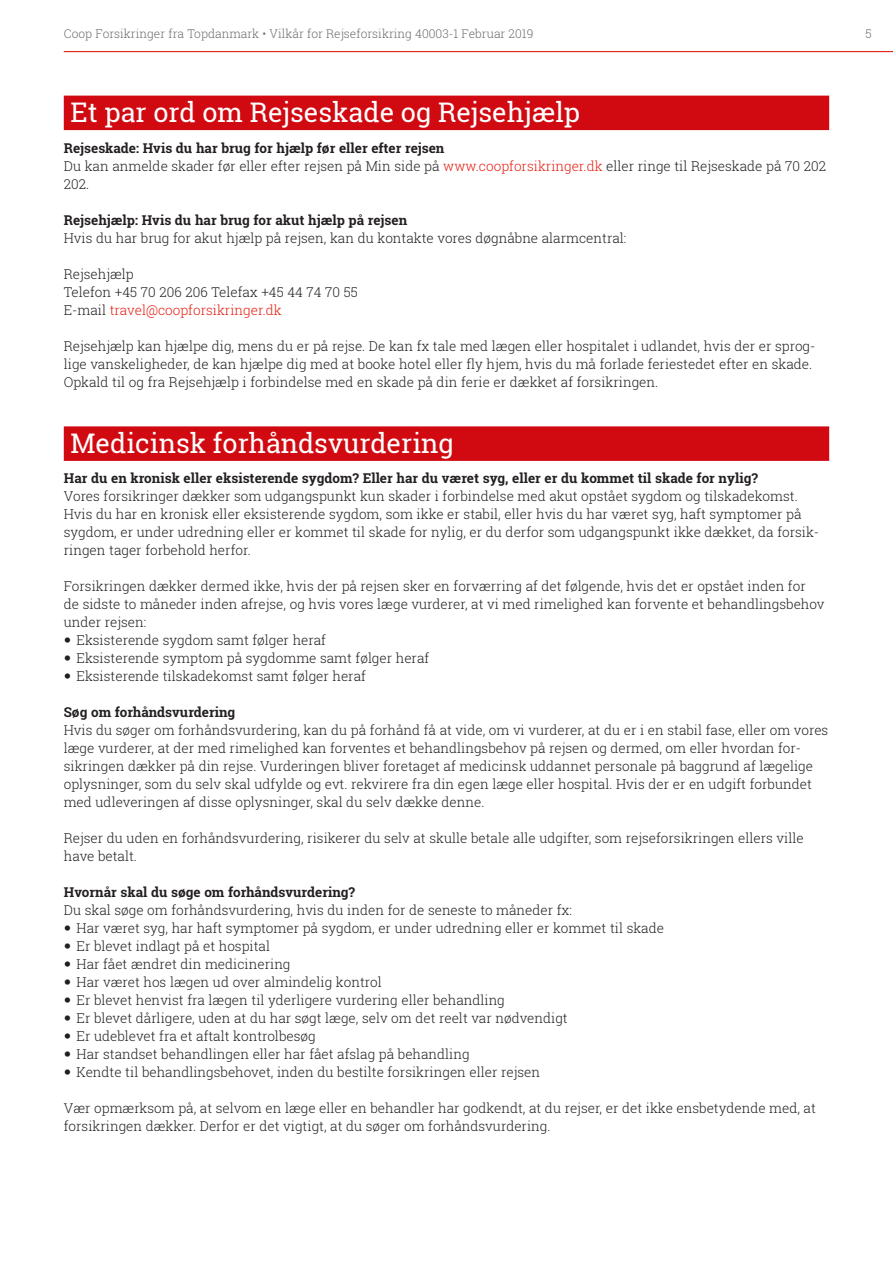
<style>
.page{position:relative;width:893px;height:1263px;background:#fff}
.page>*{position:absolute;margin:0;border:0;box-sizing:border-box;transform-origin:0 0}
.Overskrift_HVID_med{font:27px "Roboto Slab";color:#fff}
.t1{font:300 13.5px/18px "Roboto Slab";color:#231f20}
.NORMAL_FED{font:700 13.5px "Roboto Slab";color:#231f20}
.t2{font:300 13.5px "Roboto Slab";color:#e41f13}
.t3{font:300 12px "Roboto Slab";color:#6c6d70}
.s1{color:#e41f13}
.s2{color:#231f20}
</style>
<div class="page">
<hr style="left:64px;top:51px;width:829px;height:1px;background:#e41f13">
<div style="left:64px;top:96px;width:765px;height:34px;background:#d10a11"></div>
<div style="left:64px;top:426px;width:765px;height:35px;background:#d10a11"></div>
<p class="t3" style="left:64px;top:26px;width:471px">Coop Forsikringer fra Topdanmark • Vilkår for Rejseforsikring 40003-1 Februar 2019</p>
<p class="t3" style="left:865px;top:26px;width:8px">5</p>
<p class="Overskrift_HVID_med" style="left:71px;top:94px;width:511px">Et par ord om Rejseskade og Rejsehjælp</p>
<p class="NORMAL_FED" style="left:64px;top:138px;width:382px">Rejseskade: Hvis du har brug for hjælp før eller efter rejsen</p>
<p class="t1" style="left:64px;top:156px;width:764px">Du kan anmelde skader før eller efter rejsen på Min side på <span class="s1">www.coopforsikringer.dk</span> eller ringe til Rejseskade på 70 202<br>202.</p>
<p class="NORMAL_FED" style="left:64px;top:210px;width:345px">Rejsehjælp: Hvis du har brug for akut hjælp på rejsen</p>
<p class="t1" style="left:64px;top:228px;width:564px">Hvis du har brug for akut hjælp på rejsen, kan du kontakte vores døgnåbne alarmcentral:</p>
<p class="t1" style="left:64px;top:264px;width:71px">Rejsehjælp</p>
<p class="t1" style="left:64px;top:282px;width:296px">Telefon +45 70 206 206 Telefax +45 44 74 70 55</p>
<p class="t2" style="left:64px;top:300px;width:219px"><span class="s2">E-mail</span> travel@coopforsikringer.dk</p>
<p class="t1" style="left:64px;top:336px;width:753px">Rejsehjælp kan hjælpe dig, mens du er på rejse. De kan fx tale med lægen eller hospitalet i udlandet, hvis der er sprog&shy;lige vanskeligheder, de kan hjælpe dig med at booke hotel eller fly hjem, hvis du må forlade feriestedet efter en skade.</p>
<p class="t1" style="left:64px;top:372px;width:596px">Opkald til og fra Rejsehjælp i forbindelse med en skade på din ferie er dækket af forsikringen.</p>
<p class="Overskrift_HVID_med" style="left:71px;top:424px;width:385px">Medicinsk forhåndsvurdering</p>
<p class="NORMAL_FED" style="left:64px;top:469px;width:696px">Har du en kronisk eller eksisterende sygdom? Eller har du været syg, eller er du kommet til skade for nylig?</p>
<p class="t1" style="left:64px;top:487px;width:757px">Vores forsikringer dækker som udgangspunkt kun skader i forbindelse med akut opstået sygdom og tilskadekomst.<br>Hvis du har en kronisk eller eksisterende sygdom, som ikke er stabil, eller hvis du har været syg, haft symptomer på sygdom, er under udredning eller er kommet til skade for nylig, er du derfor som udgangspunkt ikke dækket, da forsik&shy;ringen tager forbehold herfor.</p>
<p class="t1" style="left:64px;top:577px;width:762px">Forsikringen dækker dermed ikke, hvis der på rejsen sker en forværring af det følgende, hvis det er opstået inden for<br>de sidste to måneder inden afrejse, og hvis vores læge vurderer, at vi med rimelighed kan forvente et behandlingsbehov under rejsen:</p>
<p class="t1" style="left:77px;top:631px;width:251px">Eksisterende sygdom samt følger heraf</p>
<p class="t1" style="left:77px;top:649px;width:354px">Eksisterende symptom på sygdomme samt følger heraf</p>
<p class="t1" style="left:77px;top:667px;width:291px">Eksisterende tilskadekomst samt følger heraf</p>
<p class="NORMAL_FED" style="left:64px;top:703px;width:173px">Søg om forhåndsvurdering</p>
<p class="t1" style="left:64px;top:721px;width:766px">Hvis du søger om forhåndsvurdering, kan du på forhånd få at vide, om vi vurderer, at du er i en stabil fase, eller om vores læge vurderer, at der med rimelighed kan forventes et behandlingsbehov på rejsen og dermed, om eller hvordan for&shy;sikringen dækker på din rejse. Vurderingen bliver foretaget af medicinsk uddannet personale på baggrund af lægelige oplysninger, som du selv skal udfylde og evt. rekvirere fra din egen læge eller hospital. Hvis der er en udgift forbundet med udleveringen af disse oplysninger, skal du selv dække denne.</p>
<p class="t1" style="left:64px;top:829px;width:741px">Rejser du uden en forhåndsvurdering, risikerer du selv at skulle betale alle udgifter, som rejseforsikringen ellers ville have betalt.</p>
<p class="NORMAL_FED" style="left:64px;top:883px;width:293px">Hvornår skal du søge om forhåndsvurdering?</p>
<p class="t1" style="left:64px;top:901px;width:510px">Du skal søge om forhåndsvurdering, hvis du inden for de seneste to måneder fx:</p>
<p class="t1" style="left:77px;top:919px;width:589px">Har været syg, har haft symptomer på sygdom, er under udredning eller er kommet til skade</p>
<p class="t1" style="left:77px;top:937px;width:195px">Er blevet indlagt på et hospital</p>
<p class="t1" style="left:77px;top:955px;width:215px">Har fået ændret din medicinering</p>
<p class="t1" style="left:77px;top:973px;width:307px">Har været hos lægen ud over almindelig kontrol</p>
<p class="t1" style="left:77px;top:991px;width:430px">Er blevet henvist fra lægen til yderligere vurdering eller behandling</p>
<p class="t1" style="left:77px;top:1009px;width:493px">Er blevet dårligere, uden at du har søgt læge, selv om det reelt var nødvendigt</p>
<p class="t1" style="left:77px;top:1027px;width:241px">Er udeblevet fra et aftalt kontrolbesøg</p>
<p class="t1" style="left:77px;top:1045px;width:395px">Har standset behandlingen eller har fået afslag på behandling</p>
<p class="t1" style="left:77px;top:1063px;width:465px">Kendte til behandlingsbehovet, inden du bestilte forsikringen eller rejsen</p>
<p class="t1" style="left:64px;top:1099px;width:754px">Vær opmærksom på, at selvom en læge eller en behandler har godkendt, at du rejser, er det ikke ensbetydende med, at forsikringen dækker. Derfor er det vigtigt, at du søger om forhåndsvurdering.</p>
</div>
